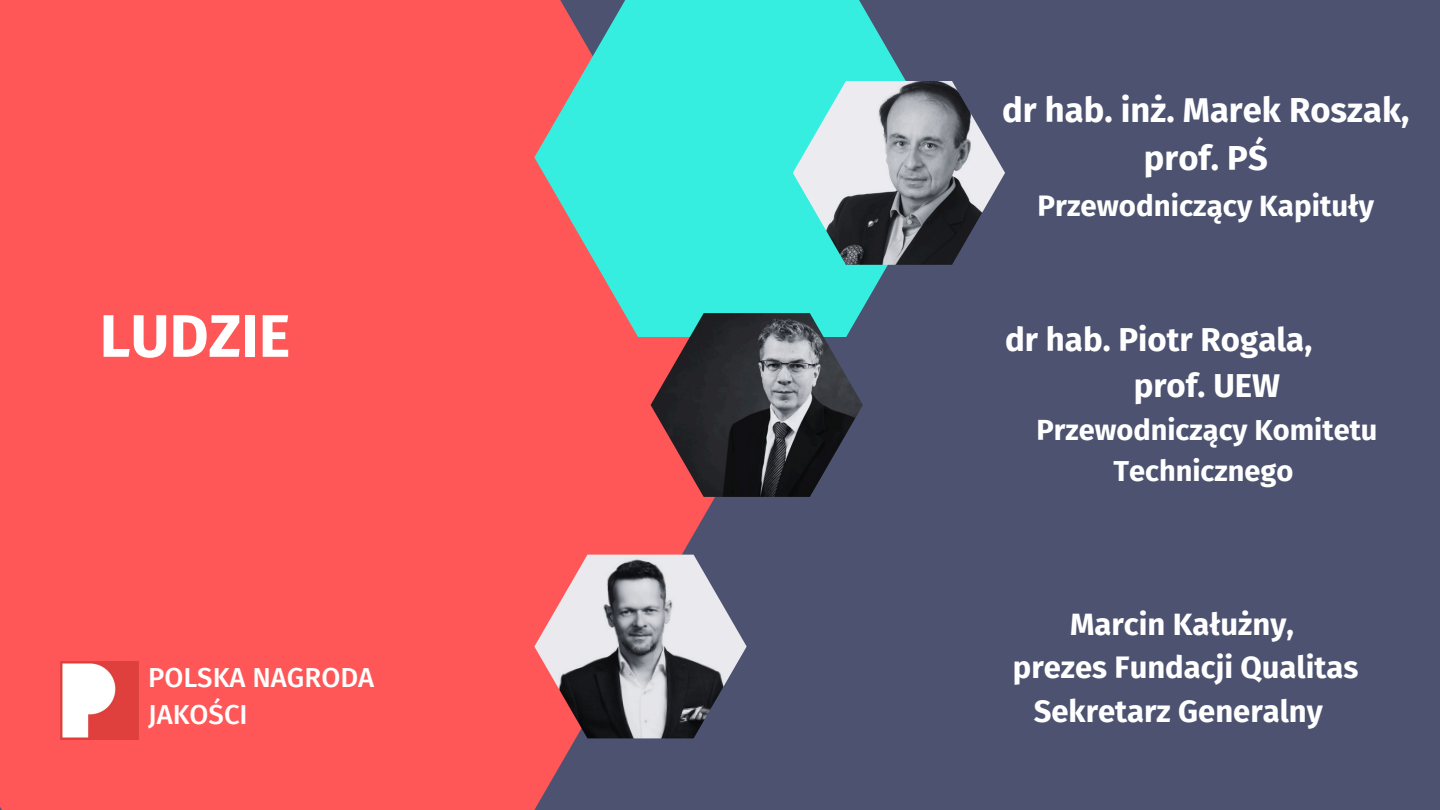
<style>
.page{position:relative;width:1440px;height:810px;background:#4c5270}
.page>*{position:absolute;margin:0;border:0;box-sizing:border-box;transform-origin:0 0}
.t1{font:700 60px "Fira Sans";color:#fff}
.t2{font:700 34.5px/48px "Fira Sans";color:#fff;text-align:center}
.t3{font:700 33px/45.8px "Fira Sans";color:#fff}
.t4{font:700 31px/42.8px "Fira Sans";color:#fff;text-align:center}
.t5{font:700 29.5px "Fira Sans";color:#fff}
.t6{font:700 29px/40.5px "Fira Sans";color:#fff;text-align:center}
.t7{font:500 27.5px/37.8px "Fira Sans";color:#fff}
</style>
<div class="page">
<div style="left:0;top:0;width:715px;height:810px;background:#ff5757"></div>
<svg style="left:534px;top:0;width:372px;height:337px;background:#55cdc4"></svg>
<img style="left:793px;top:81px;width:212px;height:184px">
<img style="left:651px;top:313px;width:212px;height:184px">
<img style="left:534px;top:555px;width:213px;height:183px">
<img style="left:61px;top:662px;width:78px;height:78px">
<h3 class="t1" style="left:100px;top:301px;width:192px">LUDZIE</h3>
<h3 class="t7" style="left:148px;top:658px;width:228px">POLSKA NAGRODA<br>JAKOŚCI</h3>
<p class="t2" style="left:1002px;top:86px;width:409px">dr hab. inż. Marek Roszak, prof. PŚ</p>
<p class="t5" style="left:1038px;top:188px;width:338px">Przewodniczący Kapituły</p>
<h3 class="t3" style="left:1134px;top:317px;width:180px;text-indent:-129px">dr hab. Piotr Rogala, prof. UEW</h3>
<h2 class="t6" style="left:1036px;top:410px;width:343px">Przewodniczący Komitetu<br>Technicznego</h2>
<h2 class="t4" style="left:1013px;top:603px;width:347px">Marcin Kałużny,<br>prezes Fundacji Qualitas</h2>
<p class="t4" style="left:1034px;top:691px;width:291px">Sekretarz Generalny</p>
</div>
